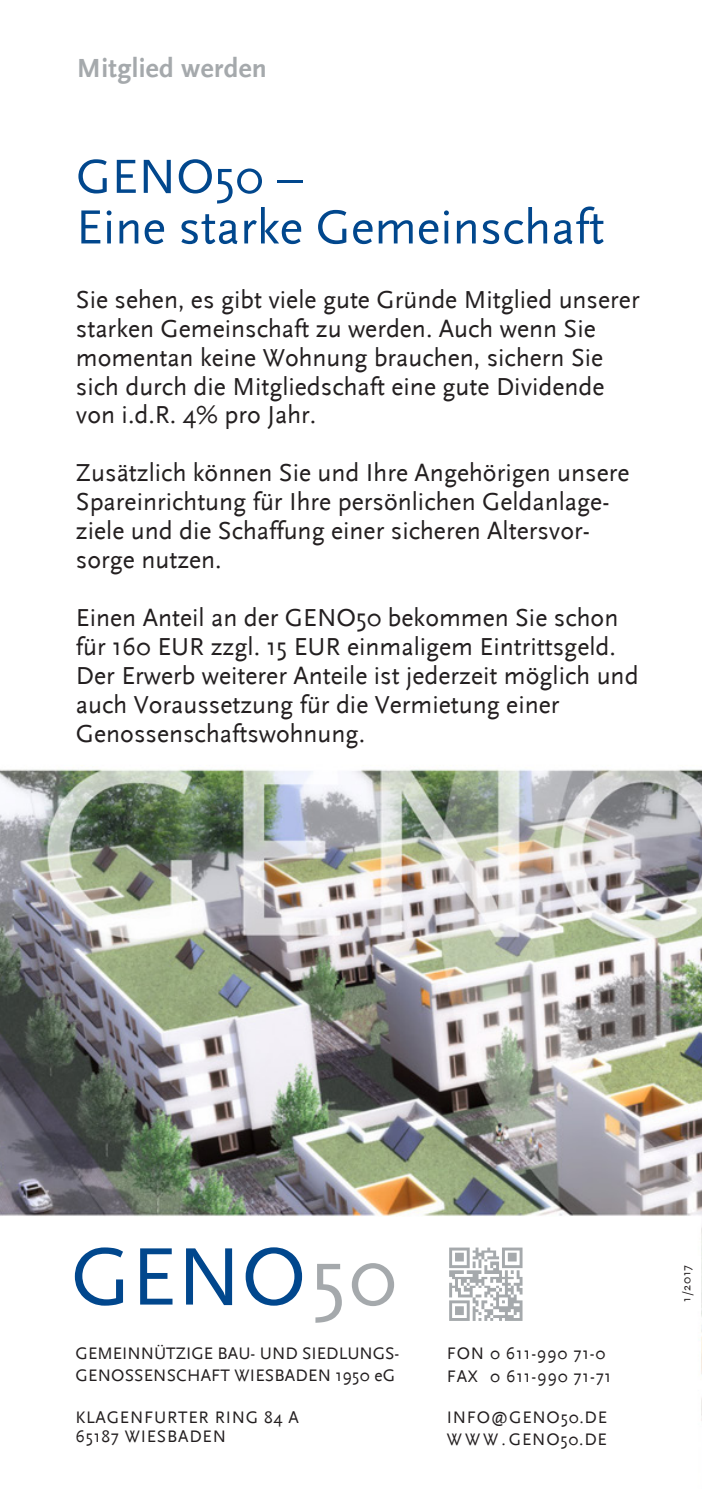
<style>
.page{position:relative;width:702px;height:1489px;background:#fff}
.page>*{position:absolute;margin:0;border:0;box-sizing:border-box;transform-origin:0 0}
.t1{font:85px "AD Scala Sans Romein";color:#01478d}
.t2{font:50px/50.5px "AD Scala Sans Romein";color:#01478d}
.t3{font:700 27.5px "AD Scala Sans";letter-spacing:.015em;color:#a5a9ac}
.t4{font:25.75px/29px "AD Scala Sans Romein";color:#231f20}
.t5{font:17.5px/22.5px "AD Scala Sans Romein";letter-spacing:.045em;color:#231f20}
.t6{font:17.5px/21.5px "AD Scala Sans Romein";letter-spacing:.01em;color:#231f20}
.t7{font:12.5px "AD Scala Sans Romein";letter-spacing:.04em;color:#231f20}
.s1{color:#a5a9ac}
</style>
<div class="page">
<img style="left:0;top:769px;width:702px;height:652px">
<svg style="left:449px;top:1247px;width:73px;height:73px"></svg>
<div style="left:674px;top:1255px;width:27px;height:55px;background:#fff"></div>
<p class="t3" style="left:77px;top:53px;width:191px">Mitglied werden</p>
<h2 class="t2" style="left:76px;top:152px;width:530px">GENO50 –<br>Eine starke Gemeinschaft</h2>
<p class="t4" style="left:76px;top:285px;width:565px">Sie sehen, es gibt viele gute Gründe Mitglied unserer starken Gemeinschaft zu werden. Auch wenn Sie momentan keine Wohnung brauchen, sichern Sie sich durch die Mitgliedschaft eine gute Dividende von i.d.R. 4% pro Jahr.</p>
<p class="t4" style="left:76px;top:459px;width:555px">Zusätzlich können Sie und Ihre Angehörigen unsere Spareinrichtung für Ihre persönlichen Geldanlage&shy;ziele und die Schaffung einer sicheren Altersvor&shy;sorge nutzen.</p>
<p class="t4" style="left:76px;top:603px;width:564px">Einen Anteil an der GENO50 bekommen Sie schon für 160 EUR zzgl. 15 EUR einmaligem Eintrittsgeld.<br>Der Erwerb weiterer Anteile ist jederzeit möglich und auch Voraussetzung für die Vermietung einer Genossenschaftswohnung.</p>
<h1 class="t1" style="left:71px;top:1230px;width:327px">GENO<span class="s1">50</span></h1>
<p class="t6" style="left:76px;top:1342px;width:325px">GEMEINNÜTZIGE BAU- UND SIEDLUNGS-<br>GENOSSENSCHAFT WIESBADEN 1950 eG</p>
<p class="t5" style="left:75px;top:1407px;width:225px;line-height:19.8px">KLAGENFURTER RING 84 A<br>65187 WIESBADEN</p>
<p class="t5" style="left:447px;top:1342px;width:166px">FON 0 611-990 71-0<br>FAX 0 611-990 71-71</p>
<p class="t5" style="left:447px;top:1405px;width:162px">INFO@GENO50.DE<br>W W W . GENO50.DE</p>
<p class="t7" style="left:681px;top:1301px;width:39px;rotate:-90deg">5/2014</p>
<p class="t7" style="left:679px;top:1301px;width:38px;rotate:-90deg">1/2017</p>
</div>
